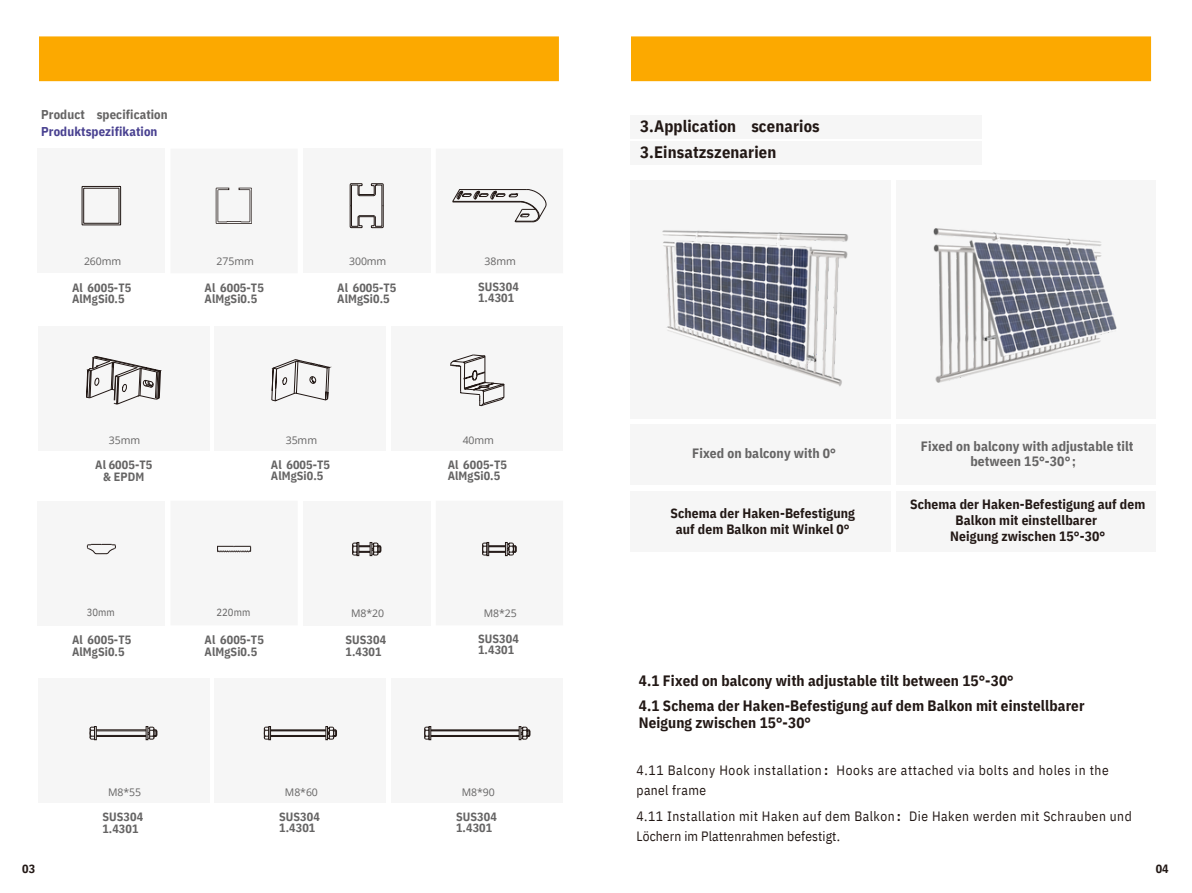
<style>
.page{position:relative;width:1192px;height:893px;background:#fff}
.page>*{position:absolute;margin:0;border:0;box-sizing:border-box;transform-origin:0 0}
.t1{font:700 16.5px/25.8px "IBM Plex Sans Cond";letter-spacing:.01em;color:#221815}
.t2{font:700 15px/24.8px "IBM Plex Sans Cond";letter-spacing:.01em;color:#221815}
.t3{font:13.5px/20.2px "IBM Plex Sans Cond";letter-spacing:.035em;color:#221815}
.t4{font:700 13.5px/15.8px "IBM Plex Sans Cond";letter-spacing:.01em;color:#221815;text-align:center}
.t5{font:700 13.5px/15.8px "IBM Plex Sans Cond";letter-spacing:.01em;color:#656464;text-align:center}
.t6{font:700 12.75px/16.8px "IBM Plex Sans Cond";letter-spacing:.01em;color:#656464}
.t7{font:700 12px/11.2px "IBM Plex Sans Cond";letter-spacing:.01em;color:#656464}
.t8{font:700 12px "IBM Plex Sans Cond";color:#221815}
.t9{font:10.5px "Open Sans";letter-spacing:-.005em;color:#656464}
.t10{font:10.5px "IBM Plex Sans Cond";letter-spacing:.01em;color:#656464}
.s1{color:#484090}
.s2{font-family:"Wen Quan Yi Micro Hei";font-weight:400}
.s3{font-family:"Wen Quan Yi Micro Hei"}
</style>
<div class="page">
<div style="left:38px;top:325px;width:171px;height:125px;background:#f6f6f6"></div>
<div style="left:215px;top:325px;width:171px;height:125px;background:#f6f6f6"></div>
<div style="left:391px;top:325px;width:172px;height:125px;background:#f6f6f6"></div>
<svg style="left:86px;top:356px;width:76px;height:49px"></svg>
<svg style="left:271px;top:359px;width:61px;height:43px"></svg>
<svg style="left:450px;top:354px;width:54px;height:52px"></svg>
<div style="left:38px;top:500px;width:127px;height:125px;background:#f6f6f6"></div>
<div style="left:170px;top:500px;width:128px;height:125px;background:#f6f6f6"></div>
<div style="left:303px;top:500px;width:127px;height:125px;background:#f6f6f6"></div>
<div style="left:436px;top:500px;width:127px;height:125px;background:#f6f6f6"></div>
<svg style="left:87px;top:543px;width:29px;height:11px"></svg>
<svg style="left:217px;top:545px;width:34px;height:7px"></svg>
<svg style="left:352px;top:542px;width:30px;height:13px"></svg>
<svg style="left:482px;top:542px;width:35px;height:13px"></svg>
<div style="left:38px;top:677px;width:171px;height:125px;background:#f6f6f6"></div>
<div style="left:215px;top:677px;width:171px;height:125px;background:#f6f6f6"></div>
<div style="left:391px;top:677px;width:172px;height:125px;background:#f6f6f6"></div>
<svg style="left:264px;top:726px;width:73px;height:13px"></svg>
<svg style="left:424px;top:726px;width:107px;height:13px"></svg>
<hr style="left:96px;top:734px;width:50px;height:1px;background:#221815">
<hr style="left:96px;top:730px;width:50px;height:1px;background:#221815">
<hr style="left:96px;top:729px;width:50px;height:1px;background:#221815">
<hr style="left:96px;top:735px;width:50px;height:1px;background:#221815">
<svg style="left:89px;top:726px;width:8px;height:13px"></svg>
<svg style="left:146px;top:726px;width:12px;height:13px"></svg>
<div style="left:38px;top:148px;width:127px;height:125px;background:#f6f6f6"></div>
<div style="left:170px;top:148px;width:128px;height:125px;background:#f6f6f6"></div>
<div style="left:303px;top:148px;width:127px;height:125px;background:#f6f6f6"></div>
<div style="left:436px;top:148px;width:127px;height:125px;background:#f6f6f6"></div>
<svg style="left:81px;top:185px;width:41px;height:40px"></svg>
<svg style="left:452px;top:189px;width:94px;height:33px"></svg>
<svg style="left:349px;top:183px;width:35px;height:45px"></svg>
<div style="left:631px;top:180px;width:259px;height:238px;background:#f6f6f6"></div>
<div style="left:896px;top:180px;width:260px;height:238px;background:#f6f6f6"></div>
<div style="left:631px;top:424px;width:259px;height:61px;background:#f6f6f6"></div>
<div style="left:896px;top:424px;width:260px;height:61px;background:#f6f6f6"></div>
<div style="left:631px;top:490px;width:259px;height:61px;background:#f6f6f6"></div>
<div style="left:896px;top:490px;width:260px;height:61px;background:#f6f6f6"></div>
<img style="left:662px;top:230px;width:186px;height:157px">
<img style="left:933px;top:228px;width:184px;height:155px">
<svg style="left:216px;top:187px;width:36px;height:37px"></svg>
<div style="left:630px;top:116px;width:350px;height:22px;background:#f6f6f6"></div>
<div style="left:630px;top:141px;width:350px;height:23px;background:#f6f6f6"></div>
<div style="left:39px;top:36px;width:520px;height:45px;background:#fca900"></div>
<div style="left:631px;top:36px;width:519px;height:45px;background:#fca900"></div>
<p class="t6" style="left:41px;top:106px;width:128px">Product specification<br><span class="s1">Produktspezifikation</span></p>
<p class="t9" style="left:84px;top:253px;width:39px">260mm</p>
<p class="t7" style="left:72px;top:282px;width:61px">Al 6005-T5<br>AlMgSi0.5</p>
<h4 class="t9" style="left:217px;top:253px;width:39px">275mm</h4>
<h5 class="t7" style="left:205px;top:282px;width:61px">Al 6005-T5<br>AlMgSi0.5</h5>
<h4 class="t9" style="left:349px;top:253px;width:39px">300mm</h4>
<p class="t7" style="left:337px;top:282px;width:61px">Al 6005-T5<br>AlMgSi0.5</p>
<h6 class="t9" style="left:484px;top:253px;width:33px">38mm</h6>
<h5 class="t7" style="left:478px;top:280px;width:42px">SUS304<br>1.4301</h5>
<h6 class="t9" style="left:109px;top:432px;width:33px">35mm</h6>
<h4 class="t7" style="left:95px;top:459px;width:59px;text-align:center">Al 6005-T5 &amp; EPDM</h4>
<h5 class="t9" style="left:286px;top:432px;width:33px">35mm</h5>
<p class="t7" style="left:271px;top:458px;width:61px">Al 6005-T5<br>AlMgSi0.5</p>
<h6 class="t9" style="left:462px;top:432px;width:33px">40mm</h6>
<h5 class="t7" style="left:447px;top:458px;width:61px">Al 6005-T5<br>AlMgSi0.5</h5>
<h4 class="t10" style="left:87px;top:605px;width:30px">30mm</h4>
<h4 class="t10" style="left:216px;top:605px;width:35px">220mm</h4>
<h4 class="t9" style="left:484px;top:605px;width:35px">M8*25</h4>
<p class="t9" style="left:351px;top:605px;width:35px">M8*20</p>
<p class="t7" style="left:72px;top:634px;width:61px">Al 6005-T5<br>AlMgSi0.5</p>
<p class="t8" style="left:22px;top:860px;width:15px">03</p>
<h6 class="t9" style="left:108px;top:784px;width:35px">M8*55</h6>
<p class="t7" style="left:102px;top:810px;width:42px">SUS304<br>1.4301</p>
<h5 class="t7" style="left:205px;top:634px;width:61px">Al 6005-T5<br>AlMgSi0.5</h5>
<p class="t7" style="left:345px;top:634px;width:42px">SUS304<br>1.4301</p>
<h5 class="t9" style="left:285px;top:784px;width:35px">M8*60</h5>
<h5 class="t7" style="left:279px;top:810px;width:42px">SUS304<br>1.4301</h5>
<h5 class="t7" style="left:478px;top:632px;width:42px">SUS304<br>1.4301</h5>
<h6 class="t9" style="left:461px;top:784px;width:35px">M8*90</h6>
<p class="t7" style="left:456px;top:810px;width:42px">SUS304<br>1.4301</p>
<h2 class="t1" style="left:640px;top:113px;width:181px">3.Application scenarios<br>3.Einsatzszenarien</h2>
<p class="t5" style="left:692px;top:444px;width:145px">Fixed on balcony with 0°</p>
<p class="t4" style="left:670px;top:505px;width:186px">Schema der Haken-Befestigung auf dem Balkon mit Winkel 0°</p>
<h1 class="t5" style="left:920px;top:437px;width:214px">Fixed on balcony with adjustable tilt between 15°-30°<span class="s2">；</span></h1>
<p class="t4" style="left:910px;top:496px;width:237px">Schema der Haken-Befestigung auf dem<br>Balkon mit einstellbarer<br>Neigung zwischen 15°-30°</p>
<p class="t2" style="left:638px;top:667px;width:447px">4.1 Fixed on balcony with adjustable tilt between 15°-30°<br>4.1 Schema der Haken-Befestigung auf dem Balkon mit einstellbarer</p>
<p class="t2" style="left:638px;top:709px;width:173px">Neigung zwischen 15°-30°</p>
<p class="t3" style="left:636px;top:759px;width:474px">4.11 Balcony Hook installation<span class="s3">：</span>Hooks are attached via bolts and holes in the panel frame</p>
<p class="t3" style="left:636px;top:805px;width:496px">4.11 Installation mit Haken auf dem Balkon<span class="s3">：</span>Die Haken werden mit Schrauben und<br>Löchern im Plattenrahmen befestigt.</p>
<p class="t8" style="left:1155px;top:860px;width:15px">04</p>
</div>
